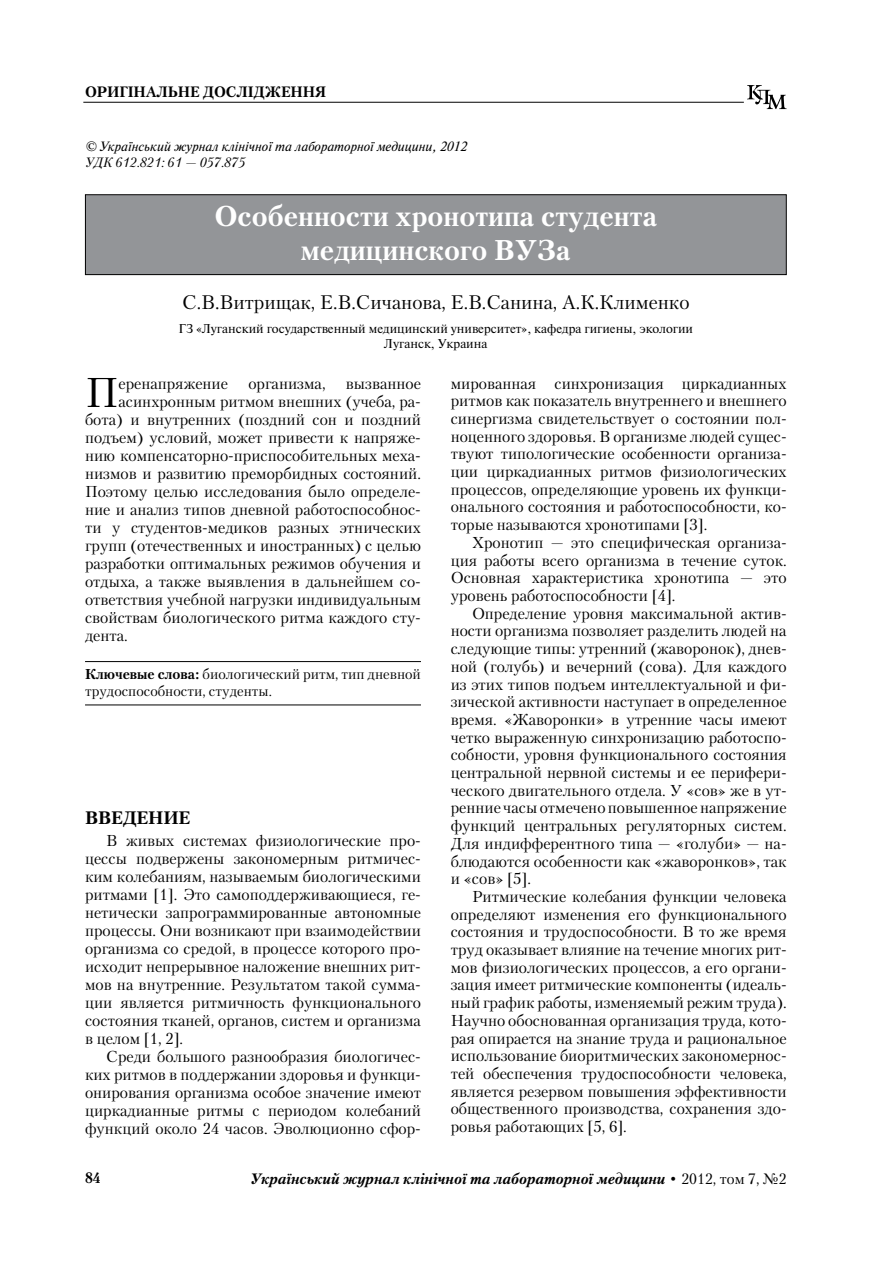
<style>
.page{position:relative;width:893px;height:1263px;background:#fff}
.page>*{position:absolute;margin:0;border:0;box-sizing:border-box;transform-origin:0 0}
.t1{font:41.4px "Petersburg C";color:#000}
.t2{font:700 28.5px/33.8px "Petersburg C";color:#fff;text-align:center}
.t3{font:19.5px "Petersburg C";color:#000}
.t4{font:700 18px "Petersburg C";color:#000}
.t5{font:15.75px/17.7px "Petersburg C";color:#000;text-align:justify}
.t6{font:italic 700 15px "Petersburg C";color:#000}
.t7{font:700 15px "Petersburg C";color:#000}
.t8{font:14.25px/17.1px "Petersburg C";color:#000}
.t9{font:italic 13.5px "Newton C";color:#000}
.t10{font:italic 13.5px "Petersburg C";color:#000}
.t11{font:12.75px/15.3px "Newton C";color:#000;text-align:center}
.s1{font-weight:700}
.s2{font-weight:400;font-style:normal}
</style>
<div class="page">
<svg style="left:747px;top:85px;width:40px;height:24px"></svg>
<hr style="left:83px;top:102px;width:661px;height:1px;background:#000">
<div style="left:85px;top:195px;width:701px;height:80px;background:#939598"></div>
<div style="left:85px;top:194px;width:702px;height:81px;border:1px solid #000"></div>
<hr style="left:85px;top:661px;width:336px;height:1px;background:#000">
<hr style="left:85px;top:704px;width:336px;height:1px;background:#000">
<p class="t7" style="left:85px;top:83px;width:243px">ОРИГIНАЛЬНЕ ДОСЛIДЖЕННЯ</p>
<p class="t9" style="left:85px;top:139px;width:383px">© Український журнал клiнiчної та лабораторної медицини, 2012</p>
<p class="t10" style="left:85px;top:155px;width:162px">УДК 612.821: 61 — 057.875</p>
<h2 class="t2" style="left:214px;top:200px;width:444px">Особенности хронотипа студента медицинского ВУЗа</h2>
<p class="t3" style="left:182px;top:291px;width:509px">С.В.Витрищак, Е.В.Сичанова, Е.В.Санина, А.К.Клименко</p>
<p class="t11" style="left:179px;top:321px;width:516px">ГЗ «Луганский государственный медицинский университет», кафедра гигиены, экологии<br>Луганск, Украина</p>
<h1 class="t1" style="left:85px;top:367px;width:35px">П</h1>
<p class="t5" style="left:119px;top:374px;width:111px">еренапряжение</p>
<p class="t5" style="left:248px;top:374px;width:79px">организма,</p>
<p class="t5" style="left:346px;top:374px;width:76px">вызванное</p>
<p class="t5" style="left:451px;top:374px;width:337px">мированная синхронизация циркадианных ритмов как показатель внутреннего и внешнего синергизма свидетельствует о состоянии пол&shy;ноценного здоровья. В организме людей сущес&shy;твуют типологические особенности организа&shy;ции циркадианных ритмов физиологических процессов, определяющие уровень их функци&shy;онального состояния и работоспособности, ко&shy;торые называются хронотипами [3].</p>
<p class="t5" style="left:451px;top:533px;width:337px;text-indent:21px">Хронотип — это специфическая организа&shy;ция работы всего организма в течение суток.<br>Основная характеристика хронотипа — это уровень работоспособности [4].</p>
<p class="t5" style="left:451px;top:604px;width:337px;text-indent:21px">Определение уровня максимальной актив&shy;ности организма позволяет разделить людей на следующие типы: утренний (жаворонок), днев&shy;ной (голубь) и вечерний (сова). Для каждого из этих типов подъем интеллектуальной и фи&shy;зической активности наступает в определенное время. «Жаворонки» в утренние часы имеют четко выраженную синхронизацию работоспо&shy;собности, уровня функционального состояния центральной нервной системы и ее перифери&shy;ческого двигательного отдела. У «сов» же в ут&shy;ренние часы отмечено повышенное напряжение функций центральных регуляторных систем.<br>Для индифферентного типа — «голуби» — на&shy;блюдаются особенности как «жаворонков», так и «сов» [5].</p>
<p class="t5" style="left:451px;top:887px;width:337px;text-indent:21px">Ритмические колебания функции человека определяют изменения его функционального состояния и трудоспособности. В то же время труд оказывает влияние на течение многих рит&shy;мов физиологических процессов, а его органи&shy;зация имеет ритмические компоненты (идеаль&shy;ный график работы, изменяемый режим труда).<br>Научно обоснованная организация труда, кото&shy;рая опирается на знание труда и рациональное использование биоритмических закономернос&shy;тей обеспечения трудоспособности человека, является резервом повышения эффективности общественного производства, сохранения здо&shy;ровья работающих [5, 6].</p>
<p class="t5" style="left:119px;top:392px;width:304px">асинхронным ритмом внешних (учеба, ра-</p>
<p class="t5" style="left:85px;top:410px;width:337px">бота) и внутренних (поздний сон и поздний</p>
<p class="t5" style="left:85px;top:428px;width:337px">подъем) условий, может привести к напряже-</p>
<p class="t5" style="left:85px;top:446px;width:337px">нию компенсаторно-приспособительных меха-</p>
<p class="t5" style="left:85px;top:464px;width:337px">низмов и развитию преморбидных состояний.</p>
<p class="t5" style="left:85px;top:482px;width:337px">Поэтому целью исследования было определе-</p>
<p class="t5" style="left:85px;top:500px;width:337px">ние и анализ типов дневной работоспособнос-</p>
<p class="t5" style="left:85px;top:518px;width:337px">ти у студентов-медиков разных этнических</p>
<p class="t5" style="left:85px;top:536px;width:337px">групп (отечественных и иностранных) с целью</p>
<p class="t5" style="left:85px;top:554px;width:337px">разработки оптимальных режимов обучения и</p>
<p class="t5" style="left:85px;top:572px;width:337px">отдыха, а также выявления в дальнейшем со-</p>
<p class="t5" style="left:85px;top:590px;width:337px">ответствия учебной нагрузки индивидуальным</p>
<p class="t5" style="left:85px;top:608px;width:337px">свойствам биологического ритма каждого сту-</p>
<p class="t5" style="left:85px;top:626px;width:44px">дента.</p>
<p class="t8" style="left:85px;top:665px;width:337px"><span class="s1">Ключевые слова:</span> биологический ритм, тип дневной трудоспособности, студенты.</p>
<p class="t4" style="left:85px;top:807px;width:28px">Введение</p>
<p class="t5" style="left:85px;top:831px;width:337px;text-indent:21px">В живых системах физиологические про&shy;цессы подвержены закономерным ритмичес&shy;ким колебаниям, называемым биологическими ритмами [1]. Это самоподдерживающиеся, ге&shy;нетически запрограммированные автономные процессы. Они возникают при взаимодействии организма со средой, в процессе которого про&shy;исходит непрерывное наложение внешних рит&shy;мов на внутренние. Результатом такой сумма&shy;ции является ритмичность функционального состояния тканей, органов, систем и организма в целом [1, 2].</p>
<p class="t5" style="left:85px;top:1047px;width:337px;text-indent:21px">Среди большого разнообразия биологичес&shy;ких ритмов в поддержании здоровья и функци&shy;онирования организма особое значение имеют циркадианные ритмы с периодом колебаний функций около 24 часов. Эволюционно сфор-</p>
<p class="t7" style="left:85px;top:1169px;width:17px">84</p>
<p class="t6" style="left:250px;top:1170px;width:538px">Український журнал клiнiчної та лабораторної медицини <span class="s2">• 2012, том 7, №2</span></p>
</div>
